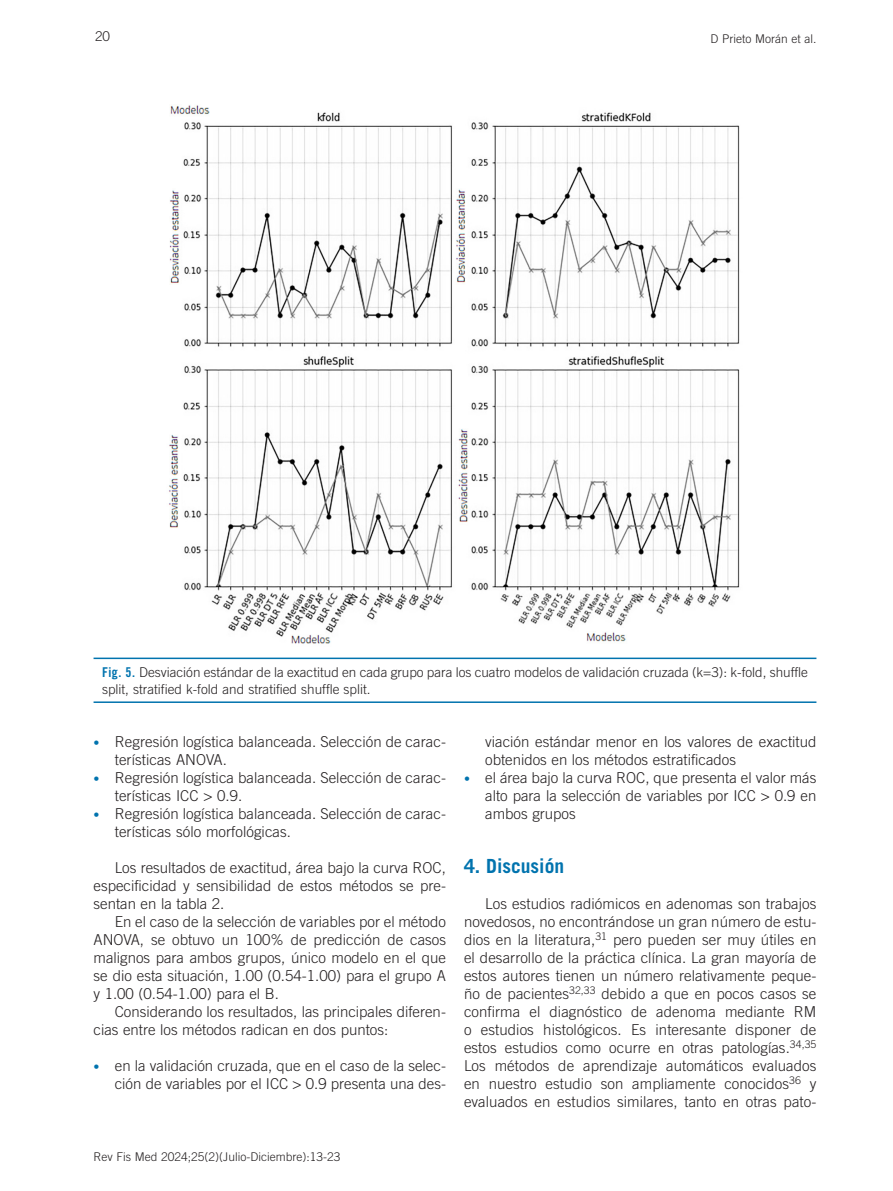
<style>
.page{position:relative;width:893px;height:1191px;background:#fff}
.page>*{position:absolute;margin:0;border:0;box-sizing:border-box;transform-origin:0 0}
.subtitu-1_IG{font:700 19.5px "Trade Gothic";color:#0073ae}
.texto_normal_IG{font:300 15px/18px "Trade Gothic";color:#231f20}
.Figura_pie_IG{font:300 13.5px/16.2px "Trade Gothic";color:#231f20}
.t1{font:300 12px "Trade Gothic";color:#231f20}
.s1{font-family:"Trade Gothic Bold Cond Twenty 10";font-weight:400;color:#0073ae}
.s2{font-size:12px;color:#0073ae}
</style>
<div class="page">
<hr style="left:94px;top:657px;width:722px;height:2px;background:#0073ae">
<hr style="left:94px;top:701px;width:722px;height:2px;background:#0073ae">
<img style="left:169px;top:105px;width:571px;height:539px">
<p class="Figura_pie_IG" style="left:95px;top:28px;width:17px">20</p>
<p class="t1" style="left:710px;top:31px;width:108px">D Prieto Morán et al.</p>
<p class="Figura_pie_IG" style="left:102px;top:664px;width:707px"><span class="s1">Fig. 5.</span> Desviación estándar de la exactitud en cada grupo para los cuatro modelos de validación cruzada (k=3): k-fold, shuffle split, stratified k-fold and stratified shuffle split.</p>
<p class="texto_normal_IG" style="left:115px;top:732px;width:333px;text-indent:-21px"><span class="s2">•</span> Regresión logística balanceada. Selección de carac&shy;terísticas ANOVA.</p>
<p class="texto_normal_IG" style="left:115px;top:768px;width:333px;text-indent:-21px"><span class="s2">•</span> Regresión logística balanceada. Selección de carac&shy;terísticas ICC &gt; 0.9.</p>
<p class="texto_normal_IG" style="left:115px;top:804px;width:333px;text-indent:-21px"><span class="s2">•</span> Regresión logística balanceada. Selección de carac&shy;terísticas sólo morfológicas.</p>
<p class="texto_normal_IG" style="left:94px;top:858px;width:354px;text-align:justify;text-indent:21px">Los resultados de exactitud, área bajo la curva ROC, especificidad y sensibilidad de estos métodos se pre&shy;sentan en la tabla 2.</p>
<p class="texto_normal_IG" style="left:94px;top:912px;width:354px;text-align:justify;text-indent:21px">En el caso de la selección de variables por el método ANOVA, se obtuvo un 100% de predicción de casos malignos para ambos grupos, único modelo en el que se dio esta situación, 1.00 (0.54-1.00) para el grupo A y 1.00 (0.54-1.00) para el B.</p>
<p class="texto_normal_IG" style="left:94px;top:1002px;width:354px;text-indent:21px">Considerando los resultados, las principales diferen&shy;cias entre los métodos radican en dos puntos:</p>
<p class="texto_normal_IG" style="left:94px;top:1056px;width:354px;text-align:right"><span class="s2">•</span> en la validación cruzada, que en el caso de la selec&shy;ción de variables por el ICC &gt; 0.9 presenta una des-</p>
<p class="texto_normal_IG" style="left:485px;top:732px;width:333px">viación estándar menor en los valores de exactitud obtenidos en los métodos estratificados</p>
<p class="texto_normal_IG" style="left:485px;top:768px;width:333px;text-align:justify;text-indent:-21px"><span class="s2">•</span> el área bajo la curva ROC, que presenta el valor más alto para la selección de variables por ICC &gt; 0.9 en ambos grupos</p>
<p class="subtitu-1_IG" style="left:464px;top:854px;width:102px">4. Discusión</p>
<p class="texto_normal_IG" style="left:464px;top:894px;width:354px;text-align:justify;text-indent:21px">Los estudios radiómicos en adenomas son trabajos novedosos, no encontrándose un gran número de estu&shy;dios en la literatura,<sup>31</sup> pero pueden ser muy útiles en el desarrollo de la práctica clínica. La gran mayoría de estos autores tienen un número relativamente peque&shy;ño de pacientes<sup>32,33</sup> debido a que en pocos casos se confirma el diagnóstico de adenoma mediante RM o estudios histológicos. Es interesante disponer de estos estudios como ocurre en otras patologías.<sup>34,35<br></sup>Los métodos de aprendizaje automáticos evaluados en nuestro estudio son ampliamente conocidos<sup>36</sup> y evaluados en estudios similares, tanto en otras pato-</p>
<p class="t1" style="left:94px;top:1149px;width:249px">Rev Fis Med 2024;25(2)(Julio-Diciembre):13-23</p>
</div>
